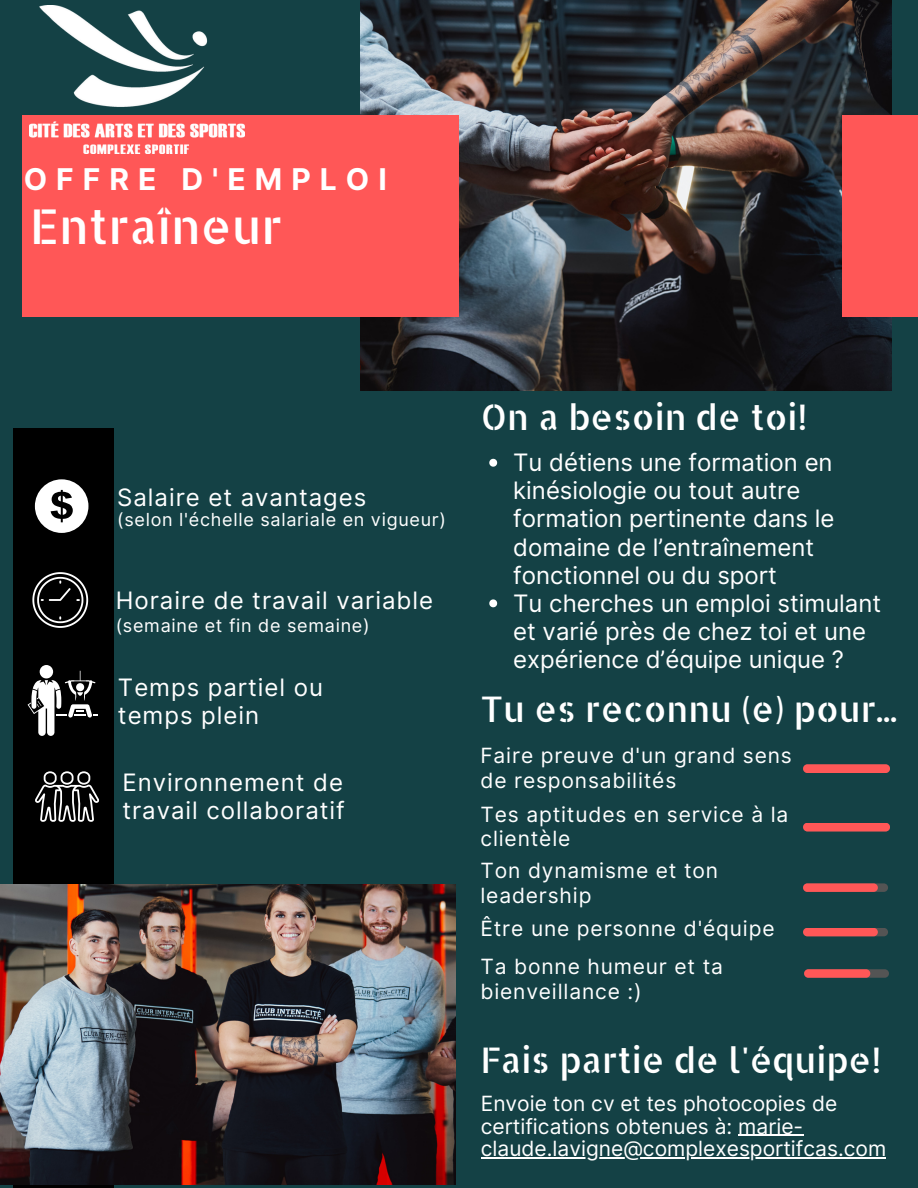
<style>
.page{position:relative;width:918px;height:1188px;background:#144145}
.page>*{position:absolute;margin:0;border:0;box-sizing:border-box;transform-origin:0 0}
.t1{font:48px "Allerta Stencil";color:#fff}
.t2{font:35.25px "Allerta Stencil";color:#fff}
.t3{font:700 30px "Inter";letter-spacing:.3em;color:#fff}
.t4{font:24px/28.2px "Inter";color:#fff}
.t5{font:24px/28.2px "Inter";letter-spacing:.04em;color:#fff}
.t6{font:21px/24.8px "Inter";letter-spacing:.04em;color:#fff}
.t7{font:21px/22.5px "Inter";color:#fff}
.t8{font:18px "Inter";letter-spacing:.04em;color:#fff}
</style>
<div class="page">
<img style="left:360px;top:0;width:531px;height:390px">
<div style="left:13px;top:429px;width:101px;height:759px;background:#000"></div>
<div style="left:22px;top:115px;width:437px;height:201px;background:#ff5757"></div>
<div style="left:803px;top:764px;width:87px;height:9px;background:#ff5757;border-radius:4px"></div>
<div style="left:803px;top:883px;width:85px;height:9px;background:#545454;border-radius:4px"></div>
<div style="left:803px;top:883px;width:75px;height:9px;background:#ff5757;border-radius:4px"></div>
<div style="left:804px;top:969px;width:85px;height:9px;background:#545454;border-radius:4px"></div>
<div style="left:804px;top:969px;width:66px;height:9px;background:#ff5757;border-radius:4px"></div>
<div style="left:842px;top:115px;width:76px;height:201px;background:#ff5757"></div>
<svg style="left:35px;top:479px;width:53px;height:54px"></svg>
<svg style="left:35px;top:771px;width:64px;height:51px"></svg>
<img style="left:30px;top:5px;width:215px;height:149px">
<svg style="left:32px;top:572px;width:56px;height:56px"></svg>
<div style="left:803px;top:823px;width:87px;height:8px;background:#ff5757;border-radius:4px"></div>
<div style="left:803px;top:928px;width:85px;height:8px;background:#545454;border-radius:4px"></div>
<div style="left:803px;top:928px;width:75px;height:8px;background:#ff5757;border-radius:4px"></div>
<img style="left:0;top:884px;width:456px;height:301px">
<svg style="left:28px;top:665px;width:69px;height:71px"></svg>
<svg style="left:489px;top:459px;width:8px;height:8px"></svg>
<svg style="left:489px;top:599px;width:8px;height:8px"></svg>
<hr style="left:738px;top:1135px;width:65px;height:1px;background:#fff">
<hr style="left:481px;top:1157px;width:142px;height:1px;background:#fff">
<hr style="left:623px;top:1157px;width:263px;height:1px;background:#fff">
<p class="t3" style="left:24px;top:161px;width:364px">OFFRE D'EMPLOI</p>
<p class="t1" style="left:30px;top:195px;width:254px">Entraîneur</p>
<p class="t5" style="left:117px;top:483px;width:251px">Salaire et avantages</p>
<p class="t8" style="left:117px;top:509px;width:330px">(selon l'échelle salariale en vigueur)</p>
<p class="t5" style="left:116px;top:586px;width:319px">Horaire de travail variable</p>
<p class="t8" style="left:116px;top:614px;width:255px">(semaine et fin de semaine)</p>
<p class="t5" style="left:118px;top:673px;width:206px">Temps partiel ou temps plein</p>
<p class="t5" style="left:122px;top:768px;width:224px">Environnement de travail collaboratif</p>
<p class="t2" style="left:481px;top:394px;width:328px">On a besoin de toi!</p>
<p class="t4" style="left:513px;top:448px;width:323px">Tu détiens une formation en kinésiologie ou tout autre formation pertinente dans le domaine de l’entraînement fonctionnel ou du sport</p>
<p class="t4" style="left:513px;top:589px;width:370px">Tu cherches un emploi stimulant et varié près de chez toi et une expérience d’équipe unique ?</p>
<p class="t2" style="left:480px;top:685px;width:418px">Tu es reconnu (e) pour...</p>
<p class="t6" style="left:480px;top:743px;width:313px">Faire preuve d'un grand sens de responsabilités</p>
<p class="t6" style="left:480px;top:802px;width:309px">Tes aptitudes en service à la clientèle</p>
<p class="t6" style="left:480px;top:858px;width:239px">Ton dynamisme et ton leadership</p>
<p class="t6" style="left:480px;top:916px;width:296px">Être une personne d'équipe</p>
<p class="t6" style="left:480px;top:954px;width:244px">Ta bonne humeur et ta bienveillance :)</p>
<p class="t2" style="left:480px;top:1037px;width:403px">Fais partie de l'équipe!</p>
<p class="t7" style="left:481px;top:1092px;width:358px">Envoie ton cv et tes photocopies de</p>
<p class="t7" style="left:481px;top:1115px;width:407px">certifications obtenues à: marie&shy;claude.lavigne@complexesportifcas.com</p>
</div>
